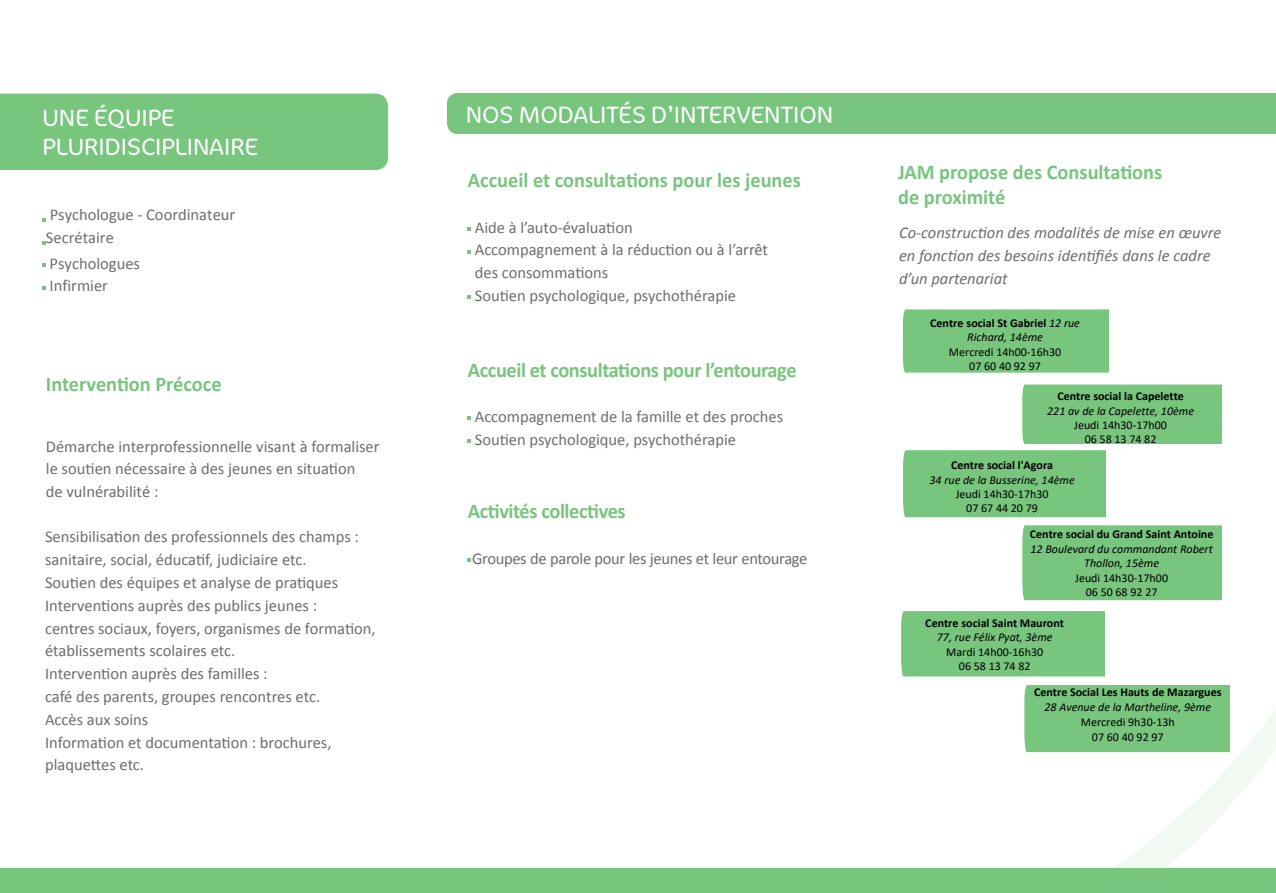
<style>
.page{position:relative;width:1276px;height:893px;background:#fff}
.page>*{position:absolute;margin:0;border:0;box-sizing:border-box;transform-origin:0 0}
.t1{font:300 24px "Cocon";color:#fff}
.t2{font:700 21px/25.2px "Calibri";letter-spacing:-.005em;color:#78c57e}
.t3{font:16.5px/22.8px "Calibri";color:#6c6d70}
.t4{font:italic 16.5px/22.8px "Calibri";color:#6c6d70}
.t5{font:16.5px "Calibri";letter-spacing:-.02em;color:#6c6d70}
.t6{font:700 12px/14.4px "Calibri";color:#000;text-align:center}
.t7{font:12px/14.4px "Calibri";color:#000;text-align:center}
.t8{font:italic 12px/14.4px "Calibri";color:#000;text-align:center}
.s1{font-weight:400;font-style:italic}
</style>
<div class="page">
<div style="left:447px;top:93px;width:829px;height:41px;background:#78c57e"></div>
<div style="left:0;top:868px;width:1276px;height:25px;background:#78c57e"></div>
<svg style="left:468px;top:558px;width:3px;height:4px"></svg>
<div style="left:0;top:94px;width:388px;height:76px;background:#78c57e"></div>
<svg style="left:1076px;top:646px;width:200px;height:222px"></svg>
<div style="left:903px;top:309px;width:205px;height:64px;background:#78c57e"></div>
<div style="left:1022px;top:384px;width:199px;height:60px;background:#78c57e"></div>
<div style="left:903px;top:450px;width:202px;height:67px;background:#78c57e"></div>
<div style="left:1024px;top:685px;width:205px;height:67px;background:#78c57e"></div>
<div style="left:1022px;top:525px;width:199px;height:75px;background:#78c57e"></div>
<div style="left:901px;top:611px;width:203px;height:65px;background:#78c57e"></div>
<h1 class="t1" style="left:43px;top:104px;width:134px">UNE ÉQUIPE</h1>
<h1 class="t1" style="left:466px;top:100px;width:369px">NOS MODALITÉS D’INTERVENTION</h1>
<h1 class="t1" style="left:43px;top:133px;width:217px">PLURIDISCIPLINAIRE</h1>
<p class="t3" style="left:46px;top:203px;width:191px">Psychologue - Coordinateur<br>Secrétaire</p>
<p class="t3" style="left:50px;top:252px;width:92px">Psychologues<br>Infirmier</p>
<p class="t2" style="left:46px;top:372px;width:177px">Intervention Précoce</p>
<p class="t3" style="left:46px;top:435px;width:335px">Démarche interprofessionnelle visant à formaliser le soutien nécessaire à des jeunes en situation<br>de vulnérabilité :</p>
<p class="t3" style="left:45px;top:526px;width:332px">Sensibilisation des professionnels des champs : sanitaire, social, éducatif, judiciaire etc.<br>Soutien des équipes et analyse de pratiques Interventions auprès des publics jeunes :<br>centres sociaux, foyers, organismes de formation, établissements scolaires etc.<br>Intervention auprès des familles :<br>café des parents, groupes rencontres etc.<br>Accès aux soins<br>Information et documentation : brochures, plaquettes etc.</p>
<p class="t2" style="left:468px;top:167px;width:334px">Accueil et consultations pour les jeunes</p>
<p class="t3" style="left:475px;top:216px;width:295px">Aide à l’auto-évaluation<br>Accompagnement à la réduction ou à l’arrêt des consommations<br>Soutien psychologique, psychothérapie</p>
<p class="t2" style="left:468px;top:357px;width:330px">Accueil et consultations pour l’entourage</p>
<p class="t3" style="left:475px;top:405px;width:310px">Accompagnement de la famille et des proches<br>Soutien psychologique, psychothérapie</p>
<p class="t2" style="left:468px;top:499px;width:159px">Activités collectives</p>
<p class="t5" style="left:472px;top:548px;width:337px">Groupes de parole pour les jeunes et leur entourage</p>
<p class="t2" style="left:898px;top:159px;width:266px">JAM propose des Consultations de proximité</p>
<p class="t4" style="left:899px;top:220px;width:324px">Co-construction des modalités de mise en œuvre en fonction des besoins identifiés dans le cadre d’un partenariat</p>
<p class="t6" style="left:930px;top:315px;width:151px">Centre social St Gabriel <span class="s1">12 rue<br>Richard, 14ème</span></p>
<p class="t7" style="left:949px;top:344px;width:114px">Mercredi 14h00-16h30<br>07 60 40 92 97</p>
<p class="t6" style="left:1057px;top:389px;width:128px">Centre social la Capelette</p>
<p class="t8" style="left:1047px;top:403px;width:148px">221 av de la Capelette, 10ème</p>
<p class="t7" style="left:1074px;top:417px;width:94px">Jeudi 14h30-17h00<br>06 58 13 74 82</p>
<p class="t6" style="left:951px;top:458px;width:104px">Centre social l'Agora</p>
<p class="t8" style="left:929px;top:472px;width:147px">34 rue de la Busserine, 14ème</p>
<p class="t7" style="left:955px;top:486px;width:94px">Jeudi 14h30-17h30<br>07 67 44 20 79</p>
<p class="t6" style="left:1030px;top:527px;width:185px">Centre social du Grand Saint Antoine</p>
<p class="t8" style="left:1030px;top:541px;width:184px">12 Boulevard du commandant Robert<br>Thollon, 15ème</p>
<p class="t7" style="left:1075px;top:570px;width:94px">Jeudi 14h30-17h00<br>06 50 68 92 27</p>
<p class="t6" style="left:925px;top:615px;width:140px">Centre social Saint Mauront</p>
<p class="t8" style="left:937px;top:630px;width:117px">77, rue Félix Pyat, 3ème</p>
<p class="t7" style="left:946px;top:644px;width:98px">Mardi 14h00-16h30<br>06 58 13 74 82</p>
<p class="t6" style="left:1034px;top:684px;width:189px">Centre Social Les Hauts de Mazargues</p>
<p class="t8" style="left:1044px;top:699px;width:168px">28 Avenue de la Martheline, 9ème</p>
<p class="t7" style="left:1080px;top:714px;width:96px;line-height:15px">Mercredi 9h30-13h<br>07 60 40 92 97</p>
</div>
